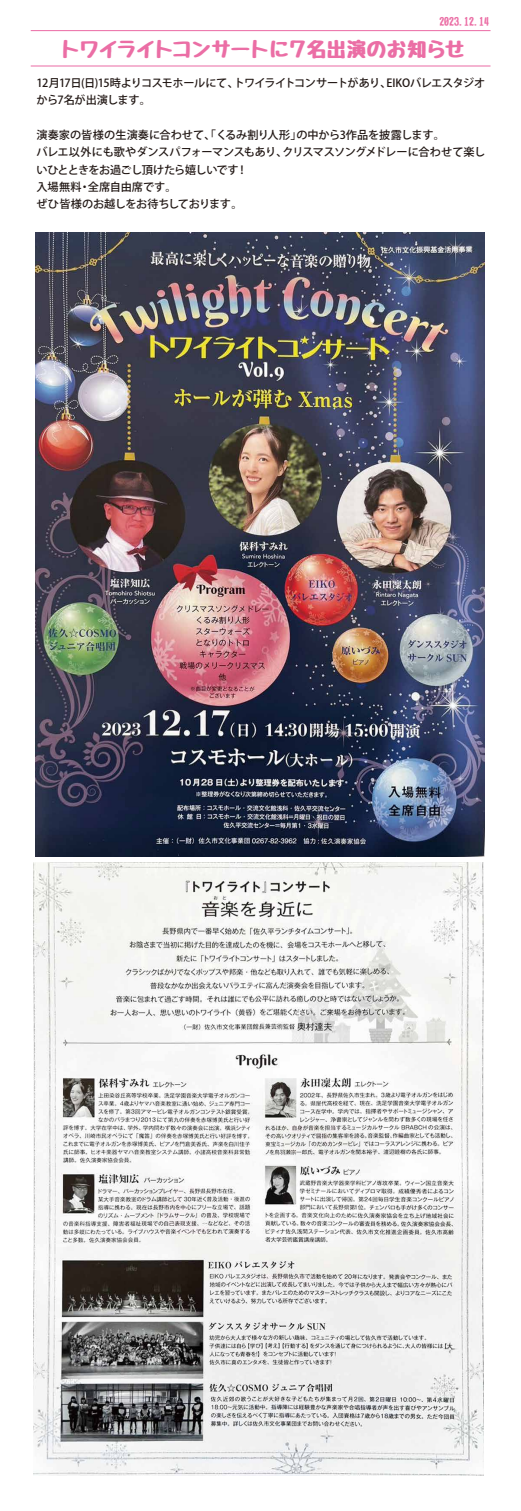
<style>
.page{position:relative;width:521px;height:1511px;background:#fff}
.page>*{position:absolute;margin:0;border:0;box-sizing:border-box;transform-origin:0 0}
.t1{font:19.25px "Jiyucho";letter-spacing:-.005em;color:#eb6ea5}
.t2{font:500 11.2px/17.3px "Koz Go Pro";letter-spacing:-.03em;color:#221815}
.t3{font:9.89px "Jiyucho";color:#eb6ea5}
</style>
<div class="page">
<hr style="left:31px;top:30px;width:459px;height:1px;background:#eb6ba4">
<hr style="left:31px;top:66px;width:459px;height:1px;background:#eb6ba4">
<img style="left:35px;top:233px;width:449px;height:623px">
<img style="left:34px;top:862px;width:449px;height:613px">
<p class="t3" style="left:439px;top:17px;width:51px">2023.12.14</p>
<h1 class="t1" style="left:61px;top:40px;width:405px">トワイライトコンサートに７名出演のお知らせ</h1>
<p class="t2" style="left:37px;top:75px;width:450px">12月17日(日)15時よりコスモホールにて、トワイライトコンサートがあり、EIKOバレエスタジオから7名が出演します。</p>
<p class="t2" style="left:37px;top:127px;width:450px">演奏家の皆様の生演奏に合わせて、「くるみ割り人形」の中から3作品を披露します。<br>バレエ以外にも歌やダンスパフォーマンスもあり、クリスマスソングメドレーに合わせて楽しいひとときをお過ごし頂けたら嬉しいです！<br>入場無料・全席自由席です。<br>ぜひ皆様のお越しをお待ちしております。</p>
</div>
